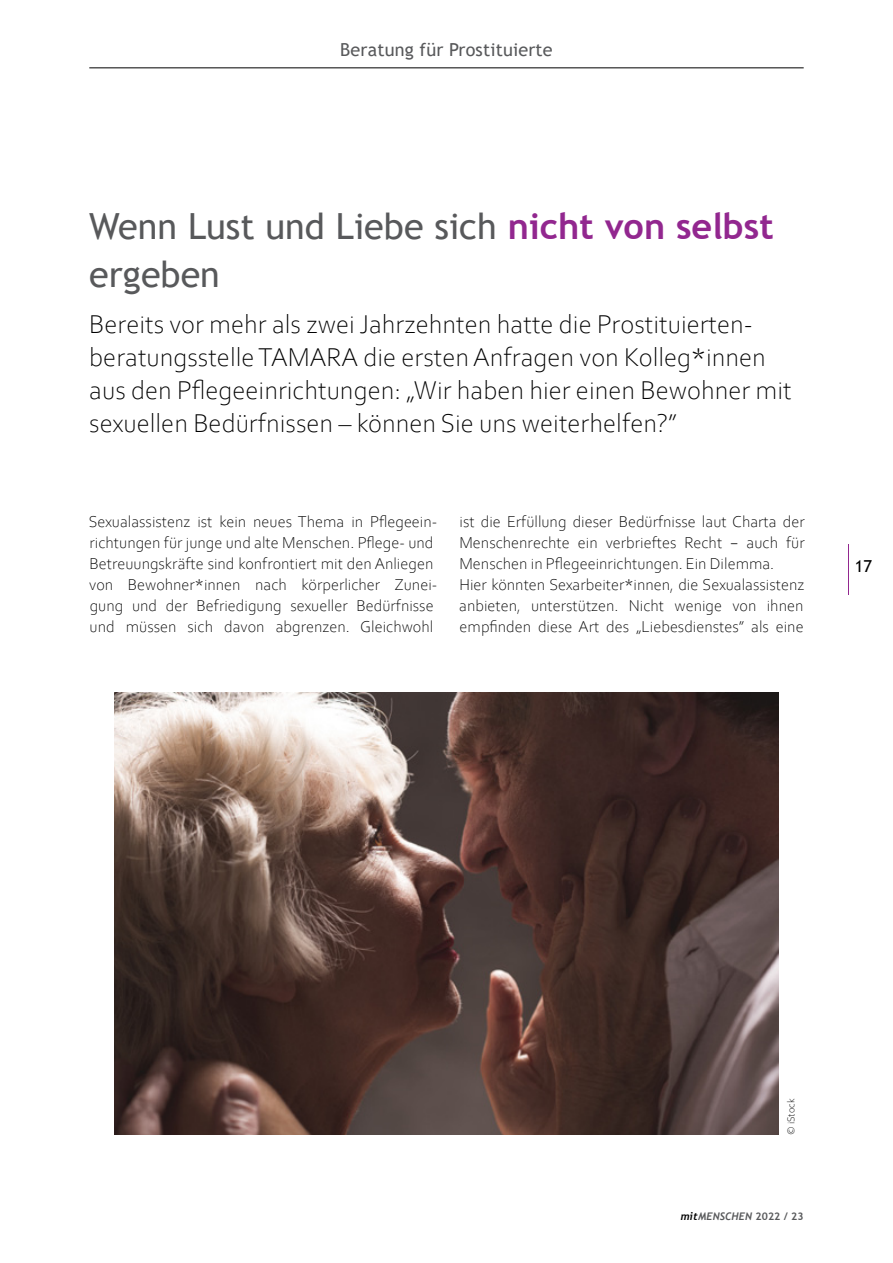
<style>
.page{position:relative;width:893px;height:1263px;background:#fff}
.page>*{position:absolute;margin:0;border:0;box-sizing:border-box;transform-origin:0 0}
.t1{font:36px/48px "Trebuchet MS";color:#58595b}
.t2{font:300 27px/33px "Corbel";color:#000}
.t3{font:18px "Trebuchet MS";letter-spacing:.01em;color:#58595b}
.t4{font:300 16.5px/21px "Corbel";color:#000}
.t5{font:16.5px "Trebuchet MS";color:#000}
.t6{font:italic 700 10.5px "Trebuchet";letter-spacing:.01em;color:#58595b}
.t7{font:300 10.5px "Corbel";color:#000}
.s1{font-weight:700;color:#92278f}
.s2{color:#000}
.s3{font-family:"Trebuchet MS";font-style:normal}
</style>
<div class="page">
<hr style="left:89px;top:68px;width:715px;height:1px;background:#000">
<hr style="left:848px;top:544px;width:1px;height:50px;background:#92278f">
<img style="left:115px;top:693px;width:663px;height:442px">
<p class="t3" style="left:340px;top:38px;width:214px">Beratung für Prostituierte</p>
<h1 class="t1" style="left:89px;top:202px;width:686px">Wenn Lust und Liebe sich <span class="s1">nicht von selbst </span>ergeben</h1>
<p class="t2" style="left:89px;top:306px;width:704px">Bereits vor mehr als zwei Jahrzehnten hatte die Prostituierten&shy;beratungsstelle TAMARA die ersten Anfragen von Kolleg*innen aus den Pflegeeinrichtungen: „Wir haben hier einen Bewohner mit sexuellen Bedürfnissen – können Sie uns weiterhelfen?”</p>
<p class="t4" style="left:89px;top:510px;width:350px">Sexualassistenz ist kein neues Thema in Pflegeein&shy;richtungen für junge und alte Menschen. Pflege- und Betreuungskräfte sind konfrontiert mit den Anliegen von Bewohner*innen nach körperlicher Zunei&shy;gung und der Befriedigung sexueller Bedürfnisse und müssen sich davon abgrenzen. Gleichwohl</p>
<p class="t4" style="left:459px;top:510px;width:347px">ist die Erfüllung dieser Bedürfnisse laut Charta der Menschenrechte ein verbrieftes Recht − auch für Menschen in Pflegeeinrichtungen. Ein Dilemma.<br>Hier könnten Sexarbeiter*innen, die Sexualassistenz anbieten, unterstützen. Nicht wenige von ihnen empfinden diese Art des „Liebesdienstes” als eine</p>
<p class="t5" style="left:855px;top:556px;width:19px">17</p>
<p class="t7" style="left:784px;top:1135px;width:38px;rotate:-90deg">© iStock</p>
<p class="t6" style="left:681px;top:1209px;width:124px"><span class="s2">mit</span>MENSCHEN <span class="s3">2022 / 23</span></p>
</div>
